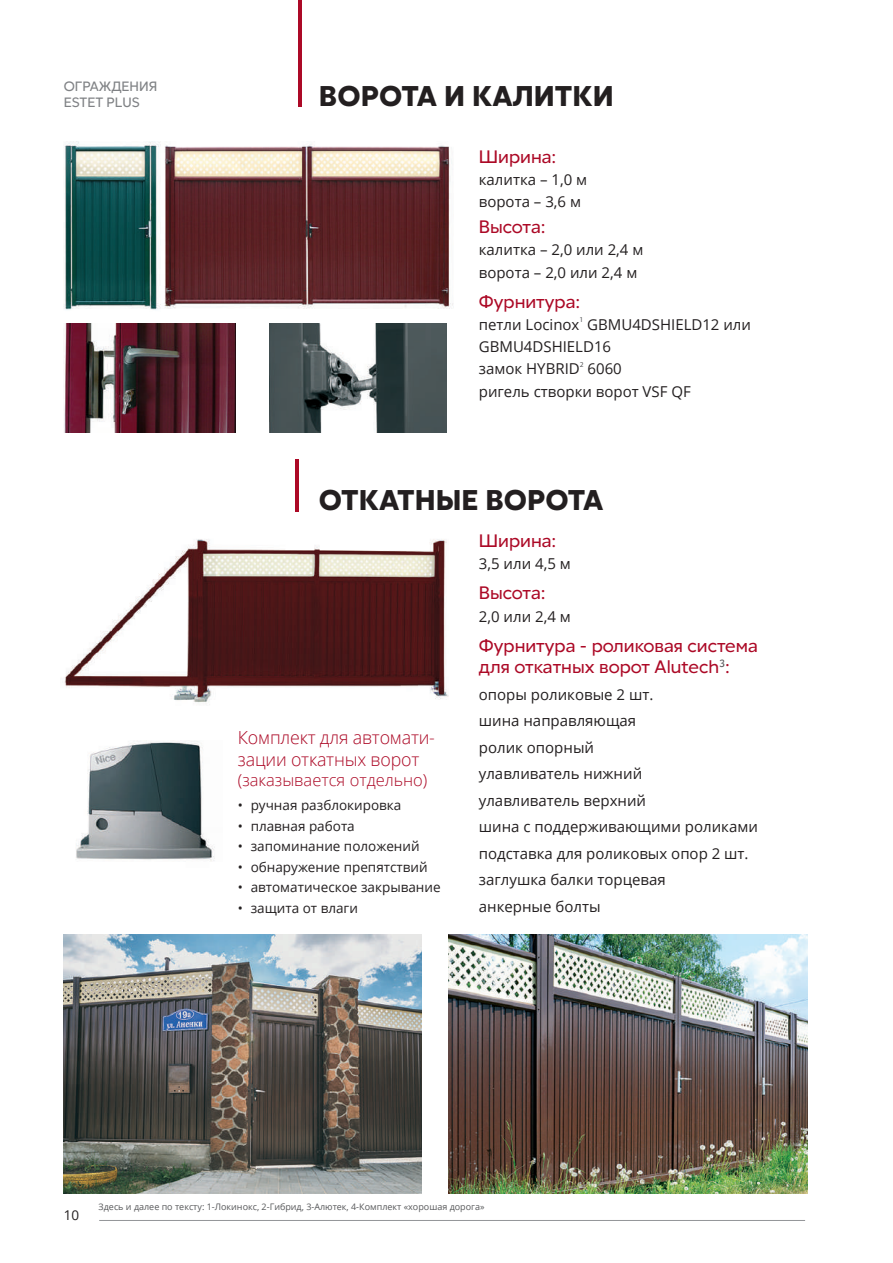
<style>
.page{position:relative;width:893px;height:1263px;background:#fff}
.page>*{position:absolute;margin:0;border:0;box-sizing:border-box;transform-origin:0 0}
.t1{font:700 28.5px "Red Ring";color:#231f20}
.t2{font:18px/21.6px "Red Ring";color:#ac0926}
.t3{font:300 18px/21.6px "Open Sans";letter-spacing:-.01em;color:#ac0926}
.t4{font:300 16.5px "Open Sans";color:#ac0926}
.t5{font:15px/26.5px "Open Sans";color:#231f20}
.t6{font:13.5px "Open Sans";color:#231f20}
.t7{font:13.5px/16.2px "Red Ring";color:#808285}
.t8{font:9px "Open Sans";color:#57585a}
.t9{font:7.5px "Myriad Pro";color:#57585a}
</style>
<div class="page">
<hr style="left:99px;top:1220px;width:706px;height:1px;background:#939598">
<hr style="left:298px;top:0;width:4px;height:106px;background:#ac0926">
<img style="left:64px;top:141px;width:389px;height:169px">
<img style="left:64px;top:324px;width:172px;height:108px">
<img style="left:270px;top:324px;width:176px;height:108px">
<hr style="left:295px;top:459px;width:3px;height:52px;background:#ac0926">
<img style="left:64px;top:539px;width:385px;height:165px">
<img style="left:76px;top:740px;width:139px;height:121px">
<img style="left:64px;top:934px;width:358px;height:260px">
<img style="left:449px;top:934px;width:359px;height:260px">
<p class="t7" style="left:64px;top:78px;width:95px">ОГРАЖДЕНИЯ<br>ESTET PLUS</p>
<h1 class="t1" style="left:319px;top:78px;width:296px">ВОРОТА И КАЛИТКИ</h1>
<p class="t2" style="left:479px;top:146px;width:79px">Ширина:</p>
<p class="t5" style="left:479px;top:168px;width:110px;line-height:22.2px">калитка – 1,0 м ворота – 3,6 м</p>
<p class="t2" style="left:479px;top:216px;width:68px">Высота:</p>
<p class="t5" style="left:479px;top:238px;width:166px;line-height:22.2px">калитка – 2,0 или 2,4 м ворота – 2,0 или 2,4 м</p>
<p class="t2" style="left:479px;top:291px;width:103px">Фурнитура:</p>
<p class="t5" style="left:479px;top:311px;width:102px">петли Locinox</p>
<p class="t9" style="left:579px;top:315px;width:5px">1</p>
<p class="t5" style="left:479px;top:313px;width:274px;line-height:22.2px;text-indent:108px">GBMU4DSHIELD12 или<br>GBMU4DSHIELD16<br>замок HYBRID</p>
<p class="t9" style="left:580px;top:360px;width:5px">2</p>
<p class="t5" style="left:479px;top:357px;width:213px;line-height:22.2px;text-indent:109px">6060<br>ригель створки ворот VSF QF</p>
<h1 class="t1" style="left:319px;top:482px;width:286px">ОТКАТНЫЕ ВОРОТА</h1>
<p class="t3" style="left:238px;top:726px;width:199px">Комплект для автомати&shy;зации откатных ворот</p>
<p class="t4" style="left:238px;top:768px;width:191px">(заказывается отдельно)</p>
<p class="t6" style="left:238px;top:796px;width:165px">• ручная разблокировка</p>
<p class="t6" style="left:238px;top:816px;width:118px">• плавная работа</p>
<p class="t6" style="left:238px;top:837px;width:183px">• запоминание положений</p>
<p class="t6" style="left:238px;top:857px;width:191px">• обнаружение препятствий</p>
<p class="t6" style="left:238px;top:878px;width:204px">• автоматическое закрывание</p>
<p class="t6" style="left:238px;top:898px;width:121px">• защита от влаги</p>
<p class="t2" style="left:479px;top:530px;width:79px">Ширина:</p>
<p class="t5" style="left:479px;top:550px;width:93px">3,5 или 4,5 м</p>
<p class="t2" style="left:479px;top:582px;width:68px">Высота:</p>
<p class="t5" style="left:479px;top:602px;width:93px">2,0 или 2,4 м</p>
<p class="t2" style="left:479px;top:635px;width:280px">Фурнитура - роликовая система для откатных ворот Alutech<sup>3</sup>:</p>
<p class="t5" style="left:479px;top:681px;width:281px">опоры роликовые 2 шт.<br>шина направляющая<br>ролик опорный<br>улавливатель нижний<br>улавливатель верхний<br>шина с поддерживающими роликами подставка для роликовых опор 2 шт. заглушка балки торцевая<br>анкерные болты</p>
<p class="t6" style="left:64px;top:1206px;width:17px">10</p>
<p class="t8" style="left:99px;top:1201px;width:387px">Здесь и далее по тексту: 1-Локинокс, 2-Гибрид, 3-Алютек, 4-Комплект «хорошая дорога»</p>
</div>
